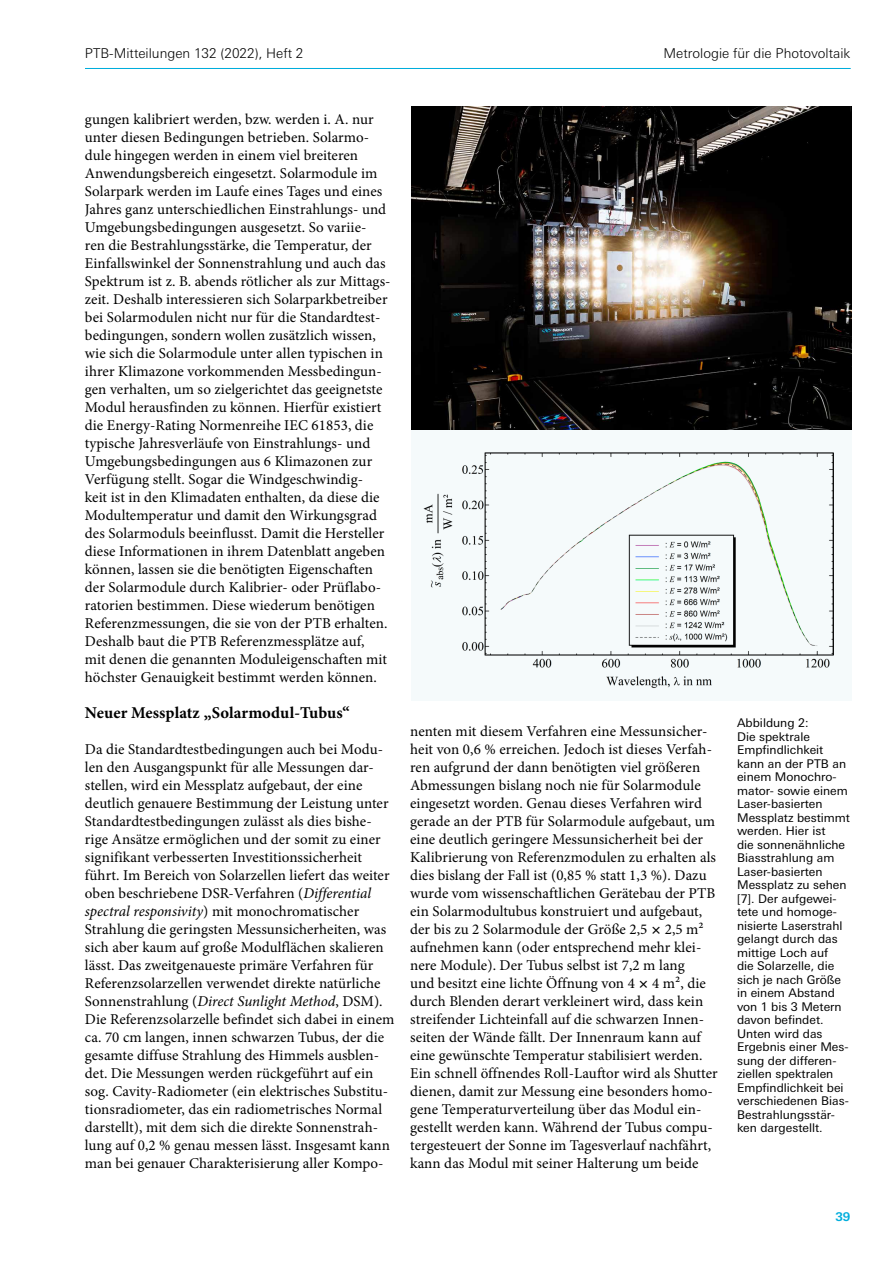
<style>
.page{position:relative;width:893px;height:1263px;background:#fff}
.page>*{position:absolute;margin:0;border:0;box-sizing:border-box;transform-origin:0 0}
.t1{font:700 16.5px "Minion Pro";letter-spacing:.005em;color:#000}
.t2{font:15px/18px "Minion Pro";letter-spacing:.005em;color:#000}
.t3{font:300 13.5px "Univers Next W1 G";color:#000}
.t4{font:12px/13.5px "Univers Next W1 G";color:#000}
.t5{font:700 12px "Univers Next W1 G";color:#00addc}
.s1{font-style:italic}
.s2{font-family:"Univers Next W1 G"}
</style>
<div class="page">
<img style="left:411px;top:106px;width:440px;height:324px">
<div style="left:411px;top:430px;width:440px;height:270px;background:#f5fafb"></div>
<img style="left:423px;top:452px;width:410px;height:236px">
<hr style="left:85px;top:68px;width:765px;height:1px;background:#00addc">
<p class="t3" style="left:85px;top:45px;width:220px">PTB-Mitteilungen 132 (2022), Heft 2</p>
<p class="t3" style="left:663px;top:45px;width:188px">Metrologie für die Photovoltaik</p>
<p class="t2" style="left:85px;top:111px;width:307px">gungen kalibriert werden, bzw. werden i. A. nur unter diesen Bedingungen betrieben. Solarmo&shy;dule hingegen werden in einem viel breiteren Anwendungsbereich eingesetzt. Solarmodule im Solarpark werden im Laufe eines Tages und eines Jahres ganz unterschiedlichen Einstrahlungs- und Umgebungsbedingungen ausgesetzt. So variie-<br>ren die Bestrahlungsstärke, die Temperatur, der Einfallswinkel der Sonnenstrahlung und auch das Spektrum ist z. B. abends rötlicher als zur Mittags&shy;zeit. Deshalb interessieren sich Solarparkbetreiber bei Solarmodulen nicht nur für die Standardtest&shy;bedingungen, sondern wollen zusätzlich wissen, wie sich die Solarmodule unter allen typischen in ihrer Klimazone vorkommenden Messbedingun&shy;gen verhalten, um so zielgerichtet das geeignetste Modul herausfinden zu können. Hierfür existiert die Energy-Rating Normenreihe IEC 61853, die typische Jahresverläufe von Einstrahlungs- und Umgebungsbedingungen aus 6 Klimazonen zur Verfügung stellt. Sogar die Windgeschwindig-<br>keit ist in den Klimadaten enthalten, da diese die Modultemperatur und damit den Wirkungsgrad des Solarmoduls beeinflusst. Damit die Hersteller diese Informationen in ihrem Datenblatt angeben können, lassen sie die benötigten Eigenschaften der Solarmodule durch Kalibrier- oder Prüflabo&shy;ratorien bestimmen. Diese wiederum benötigen Referenzmessungen, die sie von der PTB erhalten.<br>Deshalb baut die PTB Referenzmessplätze auf,<br>mit denen die genannten Moduleigenschaften mit höchster Genauigkeit bestimmt werden können.</p>
<p class="t1" style="left:85px;top:701px;width:266px">Neuer Messplatz „Solarmodul-Tubus“</p>
<p class="t2" style="left:85px;top:741px;width:311px">Da die Standardtestbedingungen auch bei Modu&shy;len den Ausgangspunkt für alle Messungen dar&shy;stellen, wird ein Messplatz aufgebaut, der eine deutlich genauere Bestimmung der Leistung unter Standardtestbedingungen zulässt als dies bishe&shy;rige Ansätze ermöglichen und der somit zu einer signifikant verbesserten Investitionssicherheit führt. Im Bereich von Solarzellen liefert das weiter oben beschriebene DSR-Verfahren (<span class="s1">Differential spectral responsivity</span>) mit monochromatischer Strahlung die geringsten Messunsicherheiten, was sich aber kaum auf große Modulflächen skalieren lässt. Das zweitgenaueste primäre Verfahren für Referenzsolarzellen verwendet direkte natürliche Sonnenstrahlung (<span class="s1">Direct Sunlight Method</span>, DSM).<br>Die Referenzsolarzelle befindet sich dabei in einem ca. 70 cm langen, innen schwarzen Tubus, der die gesamte diffuse Strahlung des Himmels ausblen&shy;det. Die Messungen werden rückgeführt auf ein sog. Cavity-Radiometer (ein elektrisches Substitu&shy;tionsradiometer, das ein radiometrisches Normal darstellt), mit dem sich die direkte Sonnenstrah&shy;lung auf 0,2 % genau messen lässt. Insgesamt kann man bei genauer Charakterisierung aller Kompo-</p>
<p class="t2" style="left:410px;top:723px;width:309px">nenten mit diesem Verfahren eine Messunsicher&shy;heit von 0,6 % erreichen. Jedoch ist dieses Verfah&shy;ren aufgrund der dann benötigten viel größeren Abmessungen bislang noch nie für Solarmodule eingesetzt worden. Genau dieses Verfahren wird gerade an der PTB für Solarmodule aufgebaut, um eine deutlich geringere Messunsicherheit bei der Kalibrierung von Referenzmodulen zu erhalten als dies bislang der Fall ist (0,85 % statt 1,3 %). Dazu wurde vom wissenschaftlichen Gerätebau der PTB ein Solarmodultubus konstruiert und aufgebaut, der bis zu 2 Solarmodule der Größe 2,5 <span class="s2">×</span> 2,5 m² aufnehmen kann (oder entsprechend mehr klei&shy;nere Module). Der Tubus selbst ist 7,2 m lang<br>und besitzt eine lichte Öffnung von 4 <span class="s2">×</span> 4 m², die durch Blenden derart verkleinert wird, dass kein streifender Lichteinfall auf die schwarzen Innen&shy;seiten der Wände fällt. Der Innenraum kann auf eine gewünschte Temperatur stabilisiert werden.<br>Ein schnell öffnendes Roll-Lauftor wird als Shutter dienen, damit zur Messung eine besonders homo&shy;gene Temperaturverteilung über das Modul ein&shy;gestellt werden kann. Während der Tubus compu&shy;tergesteuert der Sonne im Tagesverlauf nachfährt, kann das Modul mit seiner Halterung um beide</p>
<p class="t4" style="left:737px;top:716px;width:115px">Abbildung 2:<br>Die spektrale<br>Empfindlichkeit kann an der PTB an einem Monochro&shy;mator- sowie einem<br>Laser-basierten<br>Messplatz bestimmt werden. Hier ist<br>die sonnenähnliche<br>Biasstrahlung am<br>Laser-basierten<br>Messplatz zu sehen [7]. Der aufgewei&shy;tete und homoge&shy;nisierte Laserstrahl gelangt durch das mittige Loch auf<br>die Solarzelle, die sich je nach Größe in einem Abstand von 1 bis 3 Metern davon befindet.<br>Unten wird das<br>Ergebnis einer Mes&shy;sung der differen&shy;ziellen spektralen<br>Empfindlichkeit bei verschiedenen Bias-<br>Bestrahlungsstär&shy;ken dargestellt.</p>
<p class="t5" style="left:835px;top:1209px;width:17px">39</p>
</div>
